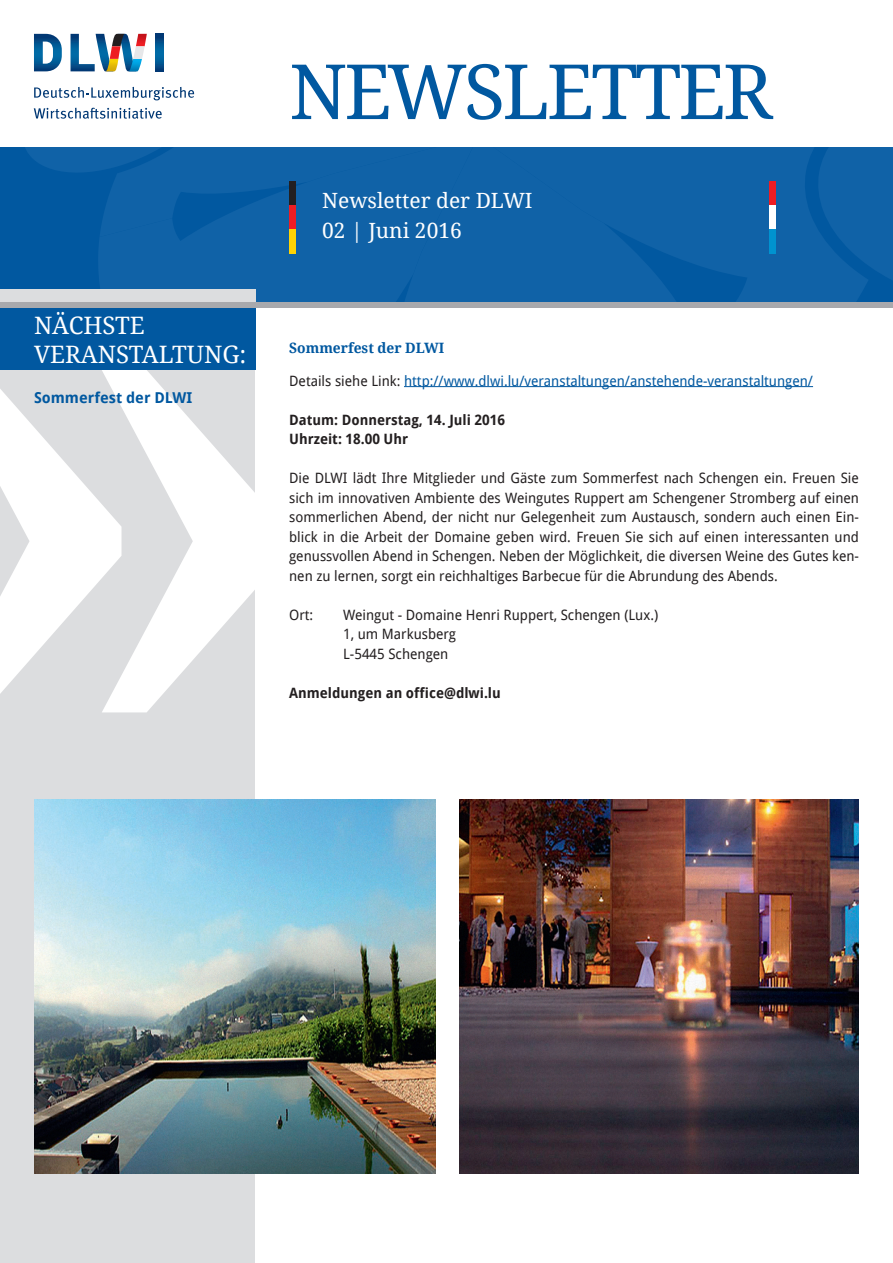
<style>
.page{position:relative;width:893px;height:1263px;background:#fff}
.page>*{position:absolute;margin:0;border:0;box-sizing:border-box;transform-origin:0 0}
.t1{font:76.2px "Droid Serif";letter-spacing:-.04em;color:#0158a0}
.t2{font:24px/28.8px "Droid Serif";color:#fff}
.t3{font:21px/30px "Droid Serif";color:#fff}
.t4{font:700 15px "Droid Sans";color:#0158a0}
.t5{font:14.25px/19.5px "Droid Sans";color:#231f20;text-align:justify}
.t6{font:14.25px "Droid Sans";color:#0158a0}
.t7{font:700 14.25px "Droid Sans";color:#231f20}
.t8{font:700 14.25px "Droid Serif";color:#0158a0}
.s1{color:#231f20}
</style>
<div class="page">
<div style="left:0;top:0;width:893px;height:425px;background:#0158a0"></div>
<svg style="left:98px;top:147px;width:208px;height:155px;fill:#1062a7"></svg>
<div style="left:306px;top:147px;width:172px;height:155px;background:#1062a7"></div>
<svg style="left:889px;top:147px;width:4px;height:133px"></svg>
<svg style="left:478px;top:147px;width:411px;height:155px;fill:#1062a7"></svg>
<div style="left:0;top:289px;width:255px;height:974px;background:#dcdddf"></div>
<div style="left:0;top:0;width:893px;height:147px;background:#fff"></div>
<div style="left:0;top:302px;width:893px;height:6px;background:#a8a9ad"></div>
<svg style="left:25px;top:33px;width:198px;height:140px"></svg>
<svg style="left:0;top:370px;width:255px;height:342px"></svg>
<div style="left:289px;top:181px;width:7px;height:24px;background:#231f20"></div>
<div style="left:289px;top:205px;width:7px;height:25px;background:#ee1d23"></div>
<div style="left:289px;top:230px;width:7px;height:24px;background:#fed304"></div>
<div style="left:769px;top:181px;width:6px;height:24px;background:#ee1d23"></div>
<div style="left:769px;top:205px;width:6px;height:25px;background:#fff"></div>
<div style="left:769px;top:230px;width:6px;height:24px;background:#0093d0"></div>
<div style="left:255px;top:308px;width:638px;height:955px;background:#fff"></div>
<div style="left:0;top:308px;width:255px;height:62px;background:#0158a0"></div>
<hr style="left:404px;top:386px;width:409px;height:1px;background:#0158a0">
<img style="left:34px;top:800px;width:401px;height:374px">
<img style="left:459px;top:800px;width:400px;height:374px">
<p class="t2" style="left:34px;top:311px;width:214px">NÄCHSTE<br>VERANSTALTUNG:</p>
<p class="t4" style="left:34px;top:389px;width:160px">Sommerfest der DLWI</p>
<p class="t1" style="left:289px;top:48px;width:485px">NEWSLETTER</p>
<p class="t3" style="left:322px;top:186px;width:212px">Newsletter der DLWI<br>02 | Juni 2016</p>
<p class="t8" style="left:289px;top:340px;width:157px">Sommerfest der DLWI</p>
<p class="t6" style="left:289px;top:372px;width:525px"><span class="s1">Details siehe Link:</span> http://www.dlwi.lu/veranstaltungen/anstehende-veranstaltungen/</p>
<p class="t7" style="left:289px;top:411px;width:217px">Datum: Donnerstag, 14. Juli 2016</p>
<p class="t7" style="left:289px;top:431px;width:120px">Uhrzeit: 18.00 Uhr</p>
<p class="t5" style="left:289px;top:468px;width:571px">Die DLWI lädt Ihre Mitglieder und Gäste zum Sommerfest nach Schengen ein. Freuen Sie sich im innovativen Ambiente des Weingutes Ruppert am Schengener Stromberg auf einen sommerlichen Abend, der nicht nur Gelegenheit zum Austausch, sondern auch einen Ein&shy;blick in die Arbeit der Domaine geben wird. Freuen Sie sich auf einen interessanten und genussvollen Abend in Schengen. Neben der Möglichkeit, die diversen Weine des Gutes ken&shy;nen zu lernen, sorgt ein reichhaltiges Barbecue für die Abrundung des Abends.</p>
<p class="t5" style="left:289px;top:605px;width:26px">Ort:</p>
<p class="t5" style="left:343px;top:605px;width:317px">Weingut - Domaine Henri Ruppert, Schengen (Lux.)</p>
<p class="t5" style="left:343px;top:624px;width:114px">1, um Markusberg<br>L-5445 Schengen</p>
<p class="t7" style="left:289px;top:684px;width:213px">Anmeldungen an office@dlwi.lu</p>
</div>
